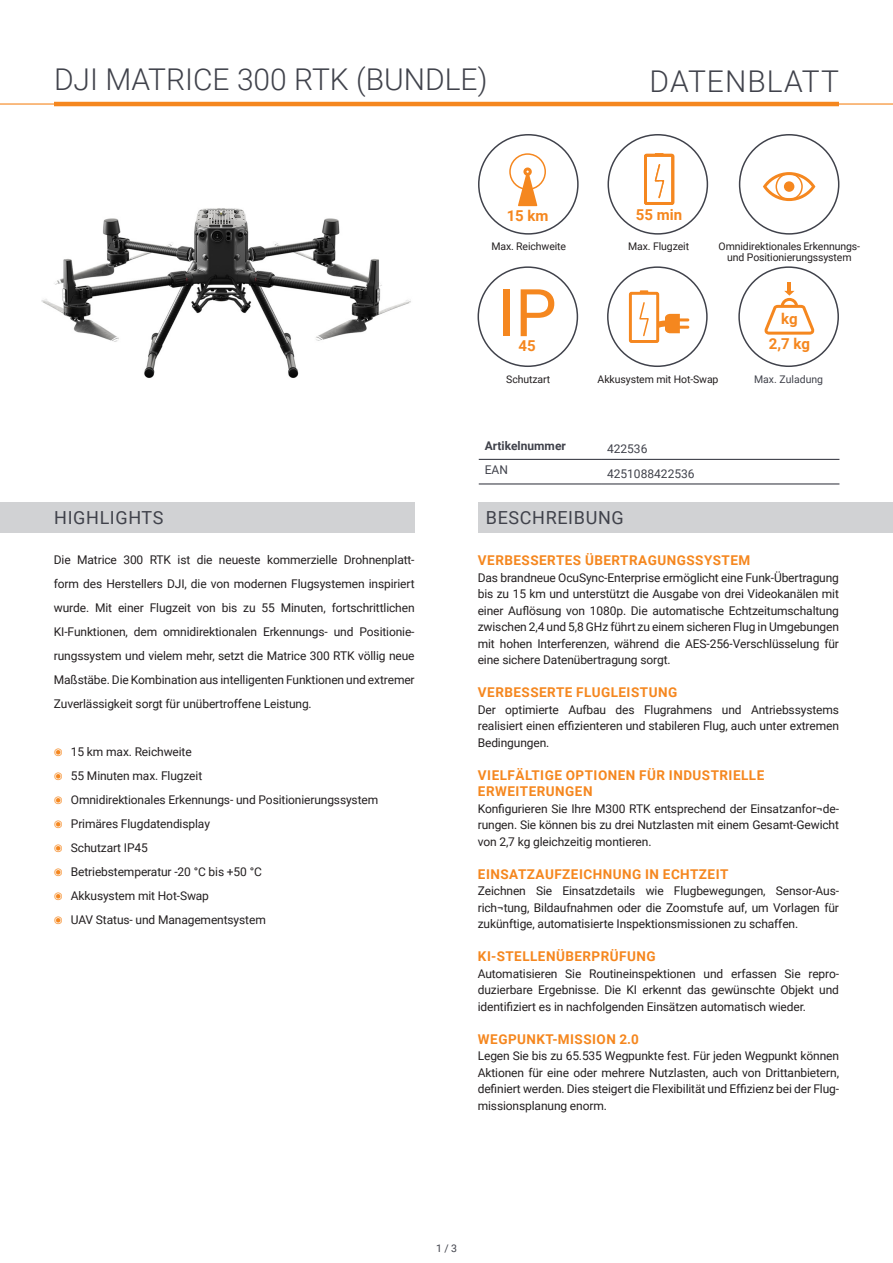
<style>
.page{position:relative;width:893px;height:1263px;background:#fff}
.page>*{position:absolute;margin:0;border:0;box-sizing:border-box;transform-origin:0 0}
.t1{font:300 30px "Roboto";color:#40424b}
.t2{font:300 30px "Roboto";letter-spacing:.035em;color:#40424b}
.t3{font:18px "Roboto";letter-spacing:.035em;color:#40424b}
.t4{font:700 15px "Roboto";color:#f5871f}
.t5{font:700 13.5px/16.5px "Roboto";letter-spacing:.035em;color:#f5871f}
.t6{font:12px/16.5px "Roboto";letter-spacing:-.01em;color:#231f20;text-align:justify}
.Zelle{font:12px "Roboto";color:#40424b}
.dunkelgrau{font:700 12px "Roboto";color:#40424b}
.t7{font:10.5px/10.5px "Roboto";letter-spacing:-.01em;color:#231f20;text-align:center}
.Zelle-2{font:10.5px "Roboto";color:#40424b}
.s1{color:#f5871f}
</style>
<div class="page">
<hr style="left:0;top:103px;width:893px;height:2px;background:#f5871f">
<hr style="left:54px;top:102px;width:785px;height:4px;background:#f5871f">
<div style="left:478px;top:502px;width:415px;height:30px;background:#d1d2d4"></div>
<div style="left:0;top:502px;width:415px;height:30px;background:#d1d2d4"></div>
<hr style="left:479px;top:459px;width:122px;height:1px;background:#40424b">
<hr style="left:601px;top:459px;width:238px;height:1px;background:#40424b">
<hr style="left:479px;top:483px;width:122px;height:1px;background:#40424b">
<hr style="left:601px;top:483px;width:238px;height:1px;background:#40424b">
<div style="left:739px;top:134px;width:100px;height:101px;border:2px solid #40424b;border-radius:50%"></div>
<div style="left:478px;top:134px;width:101px;height:101px;border:2px solid #40424b;border-radius:50%"></div>
<div style="left:607px;top:134px;width:101px;height:101px;border:2px solid #40424b;border-radius:50%"></div>
<div style="left:477px;top:266px;width:101px;height:101px;border:2px solid #40424b;border-radius:50%"></div>
<div style="left:607px;top:266px;width:101px;height:101px;border:2px solid #40424b;border-radius:50%"></div>
<div style="left:738px;top:266px;width:101px;height:101px;border:2px solid #40424b;border-radius:50%"></div>
<img style="left:41px;top:208px;width:370px;height:170px">
<svg style="left:509px;top:153px;width:37px;height:53px"></svg>
<svg style="left:654px;top:164px;width:11px;height:35px"></svg>
<div style="left:644px;top:154px;width:30px;height:51px;border:3px solid #f5871f"></div>
<svg style="left:655px;top:153px;width:8px;height:2px"></svg>
<svg style="left:763px;top:172px;width:52px;height:29px"></svg>
<div style="left:503px;top:289px;width:6px;height:47px;background:#f5871f"></div>
<svg style="left:521px;top:289px;width:33px;height:47px"></svg>
<svg style="left:639px;top:301px;width:50px;height:36px"></svg>
<div style="left:629px;top:292px;width:30px;height:51px;border:3px solid #f5871f"></div>
<svg style="left:640px;top:290px;width:8px;height:3px"></svg>
<svg style="left:764px;top:282px;width:50px;height:53px"></svg>
<h1 class="t1" style="left:54px;top:58px;width:435px">DJI MATRICE 300 RTK (BUNDLE)</h1>
<h1 class="t2" style="left:649px;top:60px;width:191px">DATENBLATT</h1>
<p class="t4" style="left:507px;top:205px;width:43px">15 km</p>
<p class="t4" style="left:636px;top:204px;width:48px">55 min</p>
<p class="t7" style="left:491px;top:241px;width:76px">Max. Reichweite</p>
<p class="t7" style="left:628px;top:241px;width:62px">Max. Flugzeit</p>
<p class="t7" style="left:719px;top:241px;width:143px">Omnidirektionales Erkennungs&shy;und Positionierungssystem</p>
<p class="t4" style="left:781px;top:308px;width:18px">kg</p>
<p class="t4" style="left:518px;top:335px;width:19px">45</p>
<p class="t4" style="left:769px;top:334px;width:43px">2,7 kg</p>
<p class="t7" style="left:506px;top:373px;width:46px">Schutzart</p>
<p class="t7" style="left:598px;top:373px;width:122px">Akkusystem mit Hot-Swap</p>
<p class="Zelle-2" style="left:754px;top:371px;width:71px">Max. Zuladung</p>
<p class="dunkelgrau" style="left:485px;top:437px;width:83px">Artikelnummer</p>
<p class="Zelle" style="left:607px;top:441px;width:42px">422536</p>
<p class="Zelle" style="left:485px;top:462px;width:25px">EAN</p>
<p class="Zelle" style="left:607px;top:465px;width:89px">4251088422536</p>
<p class="t3" style="left:54px;top:505px;width:111px">HIGHLIGHTS</p>
<p class="t3" style="left:486px;top:505px;width:139px">BESCHREIBUNG</p>
<p class="t5" style="left:478px;top:552px;width:274px">VERBESSERTES ÜBERTRAGUNGSSYSTEM</p>
<p class="t6" style="left:478px;top:569px;width:363px">Das brandneue OcuSync-Enterprise ermöglicht eine Funk-Übertragung bis zu 15 km und unterstützt die Ausgabe von drei Videokanälen mit einer Auflösung von 1080p. Die automatische Echtzeitumschaltung zwischen 2,4 und 5,8 GHz führt zu einem sicheren Flug in Umgebungen mit hohen Interferenzen, während die AES-256-Verschlüsselung für eine sichere Datenübertragung sorgt.</p>
<p class="t5" style="left:478px;top:684px;width:201px">VERBESSERTE FLUGLEISTUNG</p>
<p class="t6" style="left:478px;top:701px;width:363px">Der optimierte Aufbau des Flugrahmens und Antriebssystems realisiert einen effizienteren und stabileren Flug, auch unter extremen Bedingungen.</p>
<p class="t5" style="left:478px;top:766px;width:288px">VIELFÄLTIGE OPTIONEN FÜR INDUSTRIELLE<br>ERWEITERUNGEN</p>
<p class="t6" style="left:478px;top:800px;width:363px">Konfigurieren Sie Ihre M300 RTK entsprechend der Einsatzanfor¬de&shy;rungen. Sie können bis zu drei Nutzlasten mit einem Gesamt-Gewicht von 2,7 kg gleichzeitig montieren.</p>
<p class="t5" style="left:478px;top:865px;width:252px">EINSATZAUFZEICHNUNG IN ECHTZEIT</p>
<p class="t6" style="left:478px;top:882px;width:363px">Zeichnen Sie Einsatzdetails wie Flugbewegungen, Sensor-Aus&shy;rich¬tung, Bildaufnahmen oder die Zoomstufe auf, um Vorlagen für zukünftige, automatisierte Inspektionsmissionen zu schaffen.</p>
<p class="t5" style="left:478px;top:948px;width:179px">KI-STELLENÜBERPRÜFUNG</p>
<p class="t6" style="left:478px;top:965px;width:363px">Automatisieren Sie Routineinspektionen und erfassen Sie repro&shy;duzierbare Ergebnisse. Die KI erkennt das gewünschte Objekt und identifiziert es in nachfolgenden Einsätzen automatisch wieder.</p>
<p class="t5" style="left:478px;top:1030px;width:162px">WEGPUNKT-MISSION 2.0</p>
<p class="t6" style="left:478px;top:1047px;width:363px">Legen Sie bis zu 65.535 Wegpunkte fest. Für jeden Wegpunkt können Aktionen für eine oder mehrere Nutzlasten, auch von Drittanbietern, definiert werden. Dies steigert die Flexibilität und Effizienz bei der Flug&shy;missionsplanung enorm.</p>
<p class="t6" style="left:54px;top:547px;width:362px;line-height:24px">Die Matrice 300 RTK ist die neueste kommerzielle Drohnenplatt&shy;form des Herstellers DJI, die von modernen Flugsystemen inspiriert wurde. Mit einer Flugzeit von bis zu 55 Minuten, fortschrittlichen KI-Funktionen, dem omnidirektionalen Erkennungs- und Positionie&shy;rungssystem und vielem mehr, setzt die Matrice 300 RTK völlig neue Maßstäbe. Die Kombination aus intelligenten Funktionen und extremer Zuverlässigkeit sorgt für unübertroffene Leistung.</p>
<p class="t6" style="left:54px;top:743px;width:139px"><span class="s1">◉</span> 15 km max. Reichweite</p>
<p class="t6" style="left:54px;top:767px;width:150px"><span class="s1">◉</span> 55 Minuten max. Flugzeit</p>
<p class="t6" style="left:54px;top:791px;width:326px"><span class="s1">◉</span> Omnidirektionales Erkennungs- und Positionierungssystem</p>
<p class="t6" style="left:54px;top:815px;width:158px"><span class="s1">◉</span> Primäres Flugdatendisplay</p>
<p class="t6" style="left:54px;top:839px;width:96px"><span class="s1">◉</span> Schutzart IP45</p>
<p class="t6" style="left:54px;top:863px;width:210px"><span class="s1">◉</span> Betriebstemperatur -20 °C bis +50 °C</p>
<p class="t6" style="left:54px;top:887px;width:157px"><span class="s1">◉</span> Akkusystem mit Hot-Swap</p>
<p class="t6" style="left:54px;top:911px;width:213px"><span class="s1">◉</span> UAV Status- und Managementsystem</p>
<p class="Zelle-2" style="left:436px;top:1241px;width:22px">1 / 3</p>
</div>
